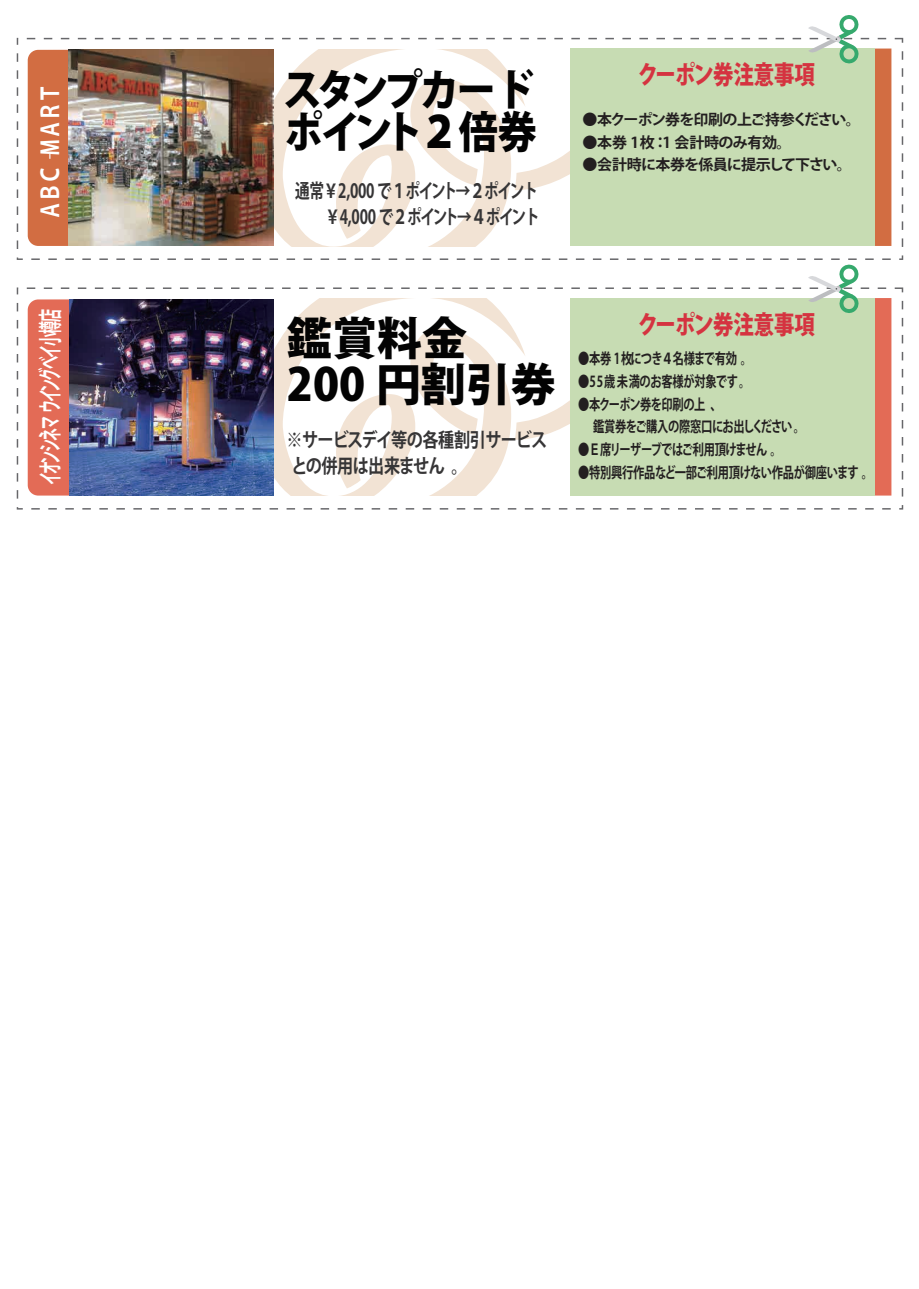
<style>
.page{position:relative;width:919px;height:1289px;background:#fff}
.page>*{position:absolute;margin:0;border:0;box-sizing:border-box;transform-origin:0 0}
.t1{font:800 45px "Koz Go Pro";color:#030303}
.t2{font:800 43.5px/42px "Koz Go Pro";letter-spacing:-.085em;color:#030303;scale:.9 1}
.t3{font:800 25.5px "Koz Go Pro";letter-spacing:-.02em;color:#d53340;scale:.8 1}
.t4{font:700 24px "Koz Go Pro";letter-spacing:-.13em;color:#fff;scale:.55 1}
.t5{font:700 24px "Koz Go Pro";letter-spacing:-.1em;color:#fff;scale:.8 1}
.t6{font:700 19.5px/26px "Koz Go Pro";letter-spacing:-.05em;color:#363536;text-align:right;scale:.75 1}
.t7{font:700 19.5px/26px "Koz Go Pro";letter-spacing:-.05em;color:#363536;scale:.83 1}
.t8{font:700 15px/22.8px "Koz Go Pro";letter-spacing:-.04em;color:#231f20;scale:.75 1}
.t9{font:700 15px "Koz Go Pro";letter-spacing:-.06em;color:#231f20}
.t10{font:700 15px "Koz Go Pro";letter-spacing:-.04em;color:#231f20}
.t11{font:700 15px "Koz Go Pro";letter-spacing:-.02em;color:#231f20;scale:.75 1}
.t12{font:700 15px "Koz Go Pro";letter-spacing:-.02em;color:#231f20}
</style>
<div class="page">
<svg style="left:17px;top:38px;width:886px;height:222px"></svg>
<svg style="left:28px;top:49px;width:863px;height:197px;background:#d37850"></svg>
<div style="left:570px;top:48px;width:304px;height:198px;background:#c7dcb3"></div>
<svg style="left:273px;top:49px;width:252px;height:197px"></svg>
<svg style="left:366px;top:63px;width:204px;height:183px"></svg>
<svg style="left:808px;top:15px;width:51px;height:49px"></svg>
<svg style="left:17px;top:287px;width:886px;height:222px"></svg>
<svg style="left:28px;top:298px;width:863px;height:197px;background:#e57a67"></svg>
<div style="left:570px;top:298px;width:304px;height:197px;background:#c7dcb3"></div>
<svg style="left:273px;top:299px;width:252px;height:196px"></svg>
<svg style="left:366px;top:312px;width:204px;height:183px"></svg>
<img style="left:69px;top:299px;width:204px;height:196px">
<svg style="left:808px;top:264px;width:51px;height:49px"></svg>
<img style="left:69px;top:49px;width:204px;height:197px">
<h3 class="t5" style="left:35px;top:220px;width:171px;rotate:-90deg">ＡＢＣ‐ＭＡＲＴ</h3>
<h3 class="t4" style="left:35px;top:485px;width:323px;rotate:-90deg">イオンシネマウイングべイ小樽店</h3>
<h2 class="t2" style="left:283px;top:72px;width:284px">スタンプカードポイント２倍券</h2>
<h3 class="t6" style="left:295px;top:179px;width:327px">通常￥2,000 で１ポイント→２ポイント￥4,000 で２ポイント→４ポイント</h3>
<h3 class="t3" style="left:637px;top:58px;width:223px">クーポン券注意事項</h3>
<p class="t9" style="left:582px;top:109px;width:279px">●本クーポン券を印刷の上ご持参ください。</p>
<p class="t12" style="left:582px;top:132px;width:210px">●本券 1枚：1 会計時のみ有効。</p>
<p class="t10" style="left:582px;top:155px;width:271px">●会計時に本券を係員に提示して下さい。</p>
<h1 class="t1" style="left:287px;top:308px;width:181px">鑑賞料金</h1>
<h3 class="t3" style="left:637px;top:307px;width:223px">クーポン券注意事項</h3>
<h1 class="t1" style="left:287px;top:355px;width:270px">200 円割引券</h1>
<h3 class="t7" style="left:286px;top:428px;width:315px">※サービスデイ等の各種割引サービスとの併用は出来ません。</h3>
<p class="t8" style="left:578px;top:348px;width:234px">●本券 1枚につき４名様まで有効。</p>
<p class="t11" style="left:578px;top:371px;width:231px">●55歳未満のお客様が対象です。</p>
<p class="t8" style="left:593px;top:393px;width:284px;text-indent:-15px">●本クーポン券を印刷の上、<br>鑑賞券をご購入の際窓口にお出しください。</p>
<p class="t8" style="left:578px;top:439px;width:273px">●Ｅ席リーザーブではご利用頂けません。</p>
<p class="t8" style="left:578px;top:462px;width:395px">●特別興行作品など一部ご利用頂けない作品が御座います。</p>
</div>
